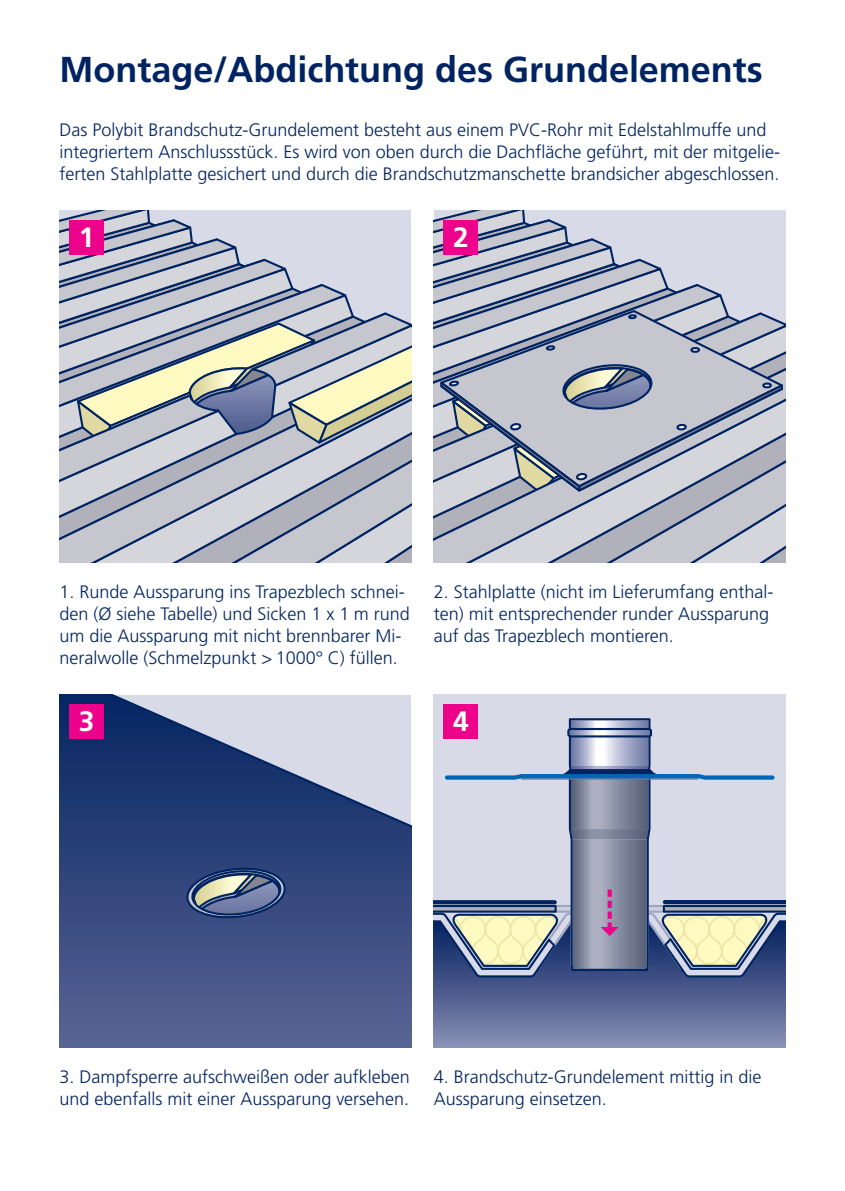
<style>
.page{position:relative;width:845px;height:1191px;background:#fff}
.page>*{position:absolute;margin:0;border:0;box-sizing:border-box;transform-origin:0 0}
.t1{font:700 36px "Frutiger";color:#002361}
.t2{font:700 28px "Frutiger";color:#fff}
.t3{font:300 18px/22px "Frutiger";color:#002361}
</style>
<div class="page">
<svg style="left:60px;top:695px;width:351px;height:352px;background:#50618f"></svg>
<div style="left:434px;top:695px;width:351px;height:23px;background:#d8dae8"></div>
<svg style="left:434px;top:977px;width:351px;height:70px;background:#636e9c"></svg>
<svg style="left:434px;top:718px;width:351px;height:259px;background:#aeb5c5"></svg>
<div style="left:70px;top:705px;width:34px;height:34px;background:#ed028c"></div>
<div style="left:444px;top:705px;width:34px;height:34px;background:#ed028c"></div>
<svg style="left:60px;top:211px;width:351px;height:352px;background:#b7bbc3"></svg>
<svg style="left:434px;top:211px;width:351px;height:352px;background:#b3b8c5"></svg>
<div style="left:70px;top:221px;width:34px;height:34px;background:#ed028c"></div>
<div style="left:444px;top:221px;width:34px;height:34px;background:#ed028c"></div>
<h1 class="t1" style="left:60px;top:55px;width:705px">Montage/Abdichtung des Grundelements</h1>
<p class="t3" style="left:60px;top:120px;width:722px">Das Polybit Brandschutz-Grundelement besteht aus einem PVC-Rohr mit Edelstahlmuffe und integriertem Anschlussstück. Es wird von oben durch die Dachfläche geführt, mit der mitgelie&shy;ferten Stahlplatte gesichert und durch die Brandschutzmanschette brandsicher abgeschlossen.</p>
<h2 class="t2" style="left:79px;top:226px;width:17px">1</h2>
<h2 class="t2" style="left:453px;top:226px;width:17px">2</h2>
<p class="t3" style="left:60px;top:582px;width:352px">1. Runde Aussparung ins Trapezblech schnei&shy;den (Ø siehe Tabelle) und Sicken 1 x 1 m rund um die Aussparung mit nicht brennbarer Mi&shy;neralwolle (Schmelzpunkt &gt; 1000° C) füllen.</p>
<p class="t3" style="left:434px;top:582px;width:341px">2. Stahlplatte (nicht im Lieferumfang enthal&shy;ten) mit entsprechender runder Aussparung auf das Trapezblech montieren.</p>
<h2 class="t2" style="left:79px;top:710px;width:17px">3</h2>
<h2 class="t2" style="left:453px;top:710px;width:17px">4</h2>
<p class="t3" style="left:60px;top:1066px;width:352px">3. Dampfsperre aufschweißen oder aufkleben und ebenfalls mit einer Aussparung versehen.</p>
<p class="t3" style="left:434px;top:1067px;width:329px">4. Brandschutz-Grundelement mittig in die<br>Aussparung einsetzen.</p>
</div>
